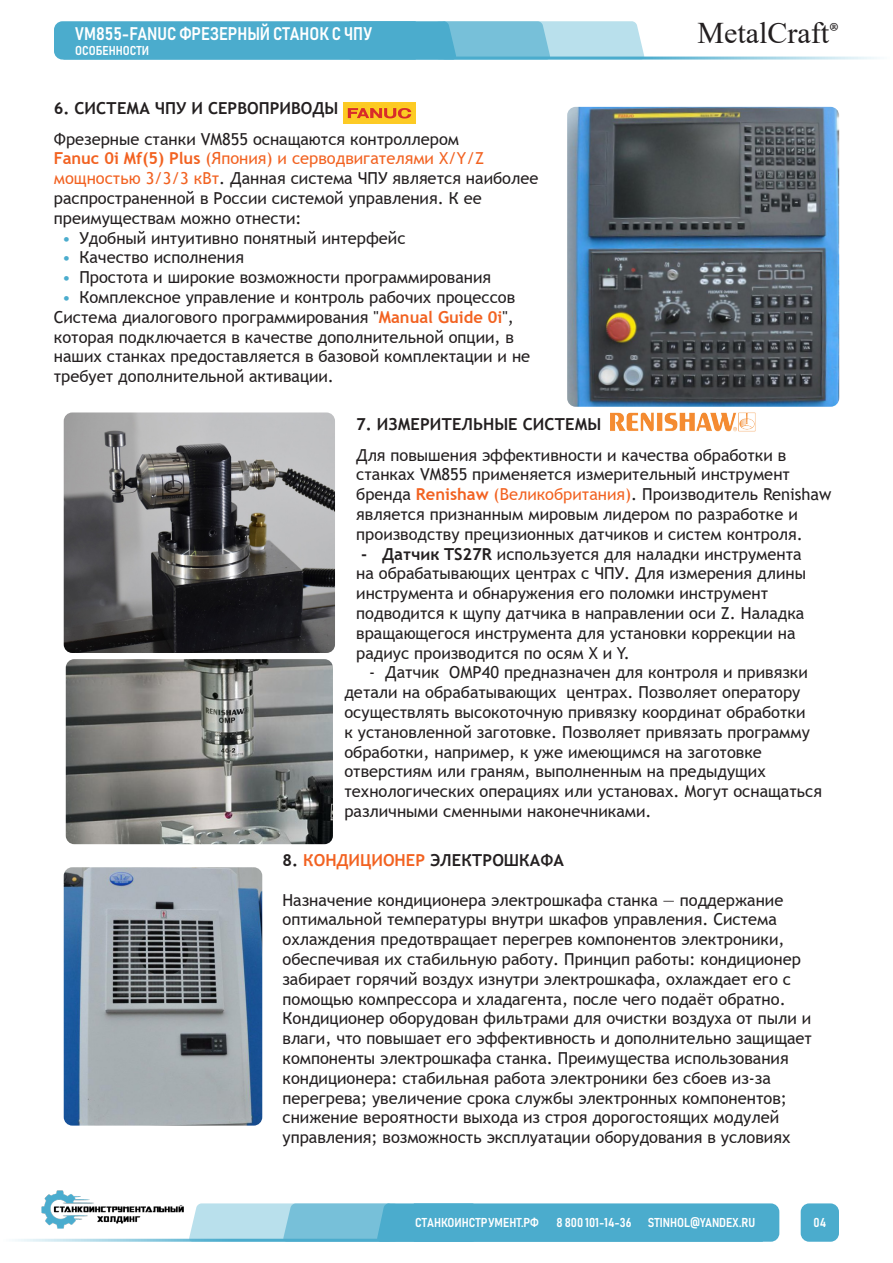
<style>
.page{position:relative;width:893px;height:1263px;background:#fff}
.page>*{position:absolute;margin:0;border:0;box-sizing:border-box;transform-origin:0 0}
.t1{font:30px "Times New Roman";color:#231f20}
.t2{font:18px "Bahnschrift";color:#fff}
.t3{font:16.5px/19.8px "Trebuchet MS";color:#231f20}
.t4{font:700 16.5px "Trebuchet MS";color:#231f20}
.t5{font:12.75px "Bahnschrift";color:#fff}
.s1{font-weight:700;color:#f26221}
.s2{color:#f26221}
.s3{color:#4baccd}
.s4{font-family:"Adobe Hebrew"}
.s5{font-weight:700}
</style>
<div class="page">
<svg style="left:54px;top:21px;width:591px;height:39px;background:#65b8d4"></svg>
<hr style="left:63px;top:57px;width:830px;height:3px;background:#4baccd">
<div style="left:801px;top:1203px;width:38px;height:39px;background:#4baccd;border-radius:9px"></div>
<svg style="left:189px;top:1203px;width:590px;height:39px;background:#67b9d4"></svg>
<hr style="left:0;top:1239px;width:763px;height:3px;background:#4baccd">
<img style="left:41px;top:1190px;width:142px;height:38px">
<img style="left:344px;top:102px;width:72px;height:22px">
<img style="left:567px;top:107px;width:272px;height:300px">
<img style="left:64px;top:867px;width:198px;height:258px">
<img style="left:64px;top:412px;width:271px;height:241px">
<img style="left:611px;top:413px;width:145px;height:18px">
<img style="left:66px;top:659px;width:267px;height:185px">
<p class="t2" style="left:75px;top:22px;width:298px">VM855-FANUC ФРЕЗЕРНЫЙ СТАНОК С ЧПУ</p>
<p class="t5" style="left:75px;top:43px;width:75px">ОСОБЕННОСТИ</p>
<p class="t4" style="left:54px;top:98px;width:286px">6. СИСТЕМА ЧПУ И СЕРВОПРИВОДЫ</p>
<p class="t3" style="left:54px;top:129px;width:486px">Фрезерные станки VM855 оснащаются контроллером<br><span class="s1">Fanuc 0i Mf(5) Plus</span> <span class="s2">(Япония) и серводвигателями Х/Y/Z мощностью 3/3/3 кВт</span>. Данная система ЧПУ является наиболее распространенной в России системой управления. К ее преимуществам можно отнести:</p>
<p class="t3" style="left:62px;top:228px;width:345px"><span class="s3">•</span> Удобный интуитивно понятный интерфейс</p>
<p class="t3" style="left:62px;top:247px;width:183px"><span class="s3">•</span> Качество исполнения</p>
<p class="t3" style="left:62px;top:267px;width:430px"><span class="s3">•</span> Простота и широкие возможности программирования</p>
<p class="t3" style="left:62px;top:287px;width:454px"><span class="s3">•</span> Комплексное управление и контроль рабочих процессов</p>
<p class="t3" style="left:54px;top:307px;width:478px">Система диалогового программирования "<span class="s1">Manual Guide 0i</span>", которая подключается в качестве дополнительной опции, в наших станках предоставляется в базовой комплектации и не требует дополнительной активации.</p>
<h1 class="t1" style="left:698px;top:12px;width:143px">MetalCraft<span class="s4">®</span></h1>
<p class="t4" style="left:356px;top:414px;width:247px">7. ИЗМЕРИТЕЛЬНЫЕ СИСТЕМЫ</p>
<p class="t3" style="left:356px;top:445px;width:477px">Для повышения эффективности и качества обработки в станках VM855 применяется измерительный инструмент бренда <span class="s1">Renishaw</span> <span class="s2">(Великобритания)</span>. Производитель Renishaw является признанным мировым лидером по разработке и производству прецизионных датчиков и систем контроля.</p>
<p class="t3" style="left:356px;top:544px;width:451px;text-indent:5px"><span class="s5">- Датчик TS27R</span> используется для наладки инструмента на обрабатывающих центрах с ЧПУ. Для измерения длины инструмента и обнаружения его поломки инструмент подводится к щупу датчика в направлении оси Z. Наладка вращающегося инструмента для установки коррекции на радиус производится по осям X и Y.</p>
<p class="t3" style="left:344px;top:663px;width:479px;text-indent:25px">- Датчик ОМР40 предназначен для контроля и привязки детали на обрабатывающих центрах. Позволяет оператору осуществлять высокоточную привязку координат обработки<br>к установленной заготовке. Позволяет привязать программу обработки, например, к уже имеющимся на заготовке отверстиям или граням, выполненным на предыдущих технологических операциях или установах. Могут оснащаться различными сменными наконечниками.</p>
<p class="t4" style="left:282px;top:850px;width:283px">8. <span class="s2">КОНДИЦИОНЕР</span> ЭЛЕКТРОШКАФА</p>
<p class="t3" style="left:282px;top:890px;width:531px">Назначение кондиционера электрошкафа станка — поддержание оптимальной температуры внутри шкафов управления. Система охлаждения предотвращает перегрев компонентов электроники, обеспечивая их стабильную работу. Принцип работы: кондиционер забирает горячий воздух изнутри электрошкафа, охлаждает его с помощью компрессора и хладагента, после чего подаёт обратно.<br>Кондиционер оборудован фильтрами для очистки воздуха от пыли и влаги, что повышает его эффективность и дополнительно защищает компоненты электрошкафа станка. Преимущества использования кондиционера: стабильная работа электроники без сбоев из-за перегрева; увеличение срока службы электронных компонентов; снижение вероятности выхода из строя дорогостоящих модулей управления; возможность эксплуатации оборудования в условиях</p>
<p class="t5" style="left:415px;top:1215px;width:125px">СТАНКОИНСТРУМЕНТ.РФ</p>
<p class="t5" style="left:556px;top:1215px;width:76px">8 800 101-14-36</p>
<p class="t5" style="left:648px;top:1215px;width:109px">STINHOL@YANDEX.RU</p>
<p class="t5" style="left:814px;top:1215px;width:14px">04</p>
</div>
